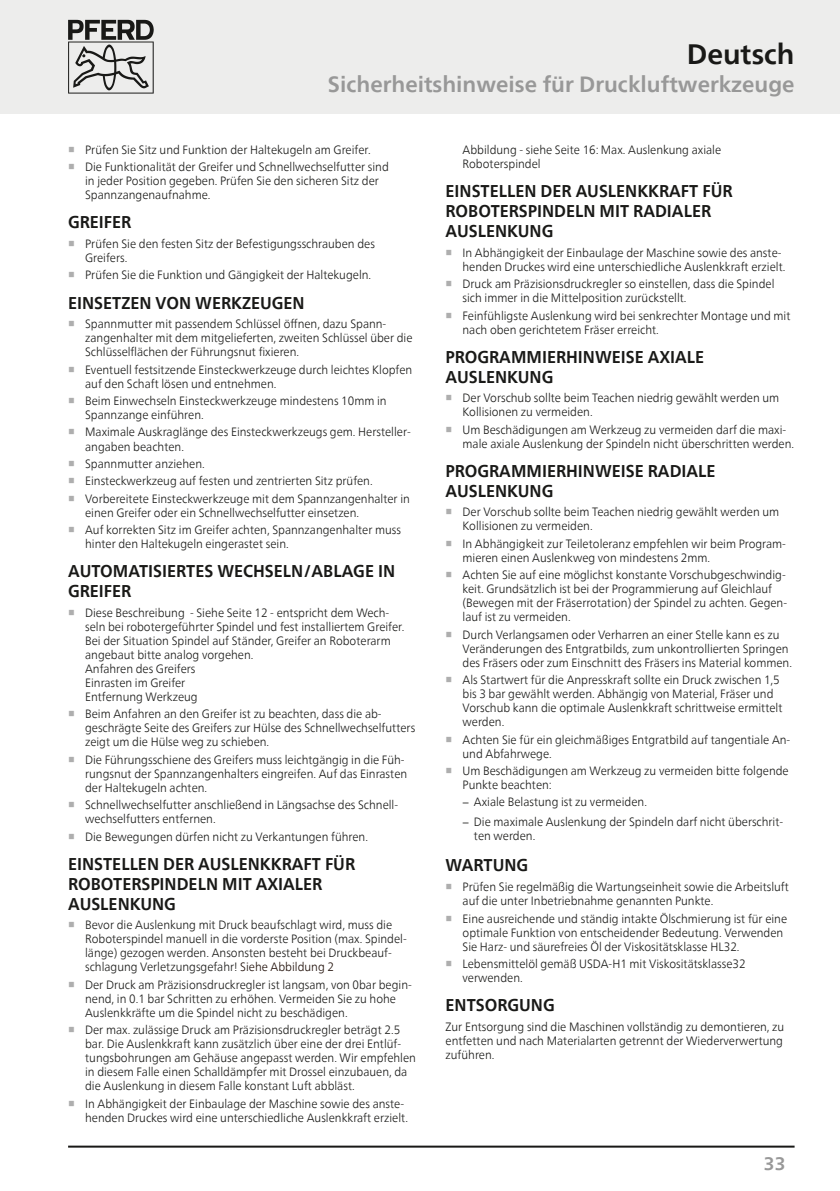
<style>
.page{position:relative;width:840px;height:1191px;background:#fff}
.page>*{position:absolute;margin:0;border:0;box-sizing:border-box;transform-origin:0 0}
.Headline{font:700 28px "Neue Frutiger World";color:#191917}
.Subhead_grau{font:700 22px "Neue Frutiger World";color:#989898}
.t1{font:700 18px "Neue Frutiger World";color:#989898}
.Copy_Head{font:700 17px/20px "Neue Frutiger World";color:#191917;scale:.95 1}
.Copy{font:300 12px/14px "Neue Frutiger World";color:#191917;scale:.95 1}
.s1{font-family:"Arial Unicode MS";font-weight:700;color:#aeaeae}
.s2{color:#1d0c05}
</style>
<div class="page">
<div style="left:0;top:0;width:839px;height:113px;background:#ededec"></div>
<svg style="left:68px;top:20px;width:86px;height:74px"></svg>
<hr style="left:68px;top:1145px;width:726px;height:2px;background:#191917">
<p class="Headline" style="left:686px;top:29px;width:109px">Deutsch</p>
<p class="Subhead_grau" style="left:328px;top:65px;width:468px">Sicherheitshinweise für Druckluftwerkzeuge</p>
<p class="Copy" style="left:68px;top:143px;width:320px"><span class="s1">■</span> Prüfen Sie Sitz und Funktion der Haltekugeln am Greifer.</p>
<p class="Copy" style="left:85px;top:160px;width:321px;text-indent:-17px"><span class="s1">■</span> Die Funktionalität der Greifer und Schnellwechselfutter sind in jeder Position gegeben. Prüfen Sie den sicheren Sitz der<br>Spannzangenaufnahme.</p>
<p class="Copy_Head" style="left:68px;top:212px;width:68px">GREIFER</p>
<p class="Copy" style="left:85px;top:237px;width:306px;text-indent:-17px"><span class="s1">■</span> Prüfen Sie den festen Sitz der Befestigungsschrauben des<br>Greifers.</p>
<p class="Copy" style="left:68px;top:268px;width:320px"><span class="s1">■</span> Prüfen Sie die Funktion und Gängigkeit der Haltekugeln.</p>
<p class="Copy_Head" style="left:68px;top:292px;width:250px">EINSETZEN VON WERKZEUGEN</p>
<p class="Copy" style="left:85px;top:317px;width:346px;text-indent:-17px"><span class="s1">■</span> Spannmutter mit passendem Schlüssel öffnen, dazu Spann&shy;zangenhalter mit dem mitgelieferten, zweiten Schlüssel über die<br>Schlüsselflächen der Führungsnut fixieren.</p>
<p class="Copy" style="left:85px;top:362px;width:346px;text-indent:-17px"><span class="s1">■</span> Eventuell festsitzende Einsteckwerkzeuge durch leichtes Klopfen auf den Schaft lösen und entnehmen.</p>
<p class="Copy" style="left:85px;top:394px;width:319px;text-indent:-17px"><span class="s1">■</span> Beim Einwechseln Einsteckwerkzeuge mindestens 10mm in<br>Spannzange einführen.</p>
<p class="Copy" style="left:85px;top:425px;width:344px;text-indent:-17px"><span class="s1">■</span> Maximale Auskraglänge des Einsteckwerkzeugs gem. Hersteller&shy;angaben beachten.</p>
<p class="Copy" style="left:68px;top:457px;width:145px"><span class="s1">■</span> Spannmutter anziehen.</p>
<p class="Copy" style="left:68px;top:474px;width:322px"><span class="s1">■</span> Einsteckwerkzeug auf festen und zentrierten Sitz prüfen.</p>
<p class="Copy" style="left:85px;top:491px;width:343px;text-indent:-17px"><span class="s1">■</span> Vorbereitete Einsteckwerkzeuge mit dem Spannzangenhalter in einen Greifer oder ein Schnellwechselfutter einsetzen.</p>
<p class="Copy" style="left:85px;top:523px;width:334px;text-indent:-17px"><span class="s1">■</span> Auf korrekten Sitz im Greifer achten, Spannzangenhalter muss hinter den Haltekugeln eingerastet sein.</p>
<p class="Copy_Head" style="left:68px;top:561px;width:345px">AUTOMATISIERTES WECHSELN/ABLAGE IN<br>GREIFER</p>
<p class="Copy" style="left:85px;top:606px;width:337px;text-indent:-17px"><span class="s1">■</span> Diese Beschreibung - Siehe Seite 12 - entspricht dem Wech&shy;seln bei robotergeführter Spindel und fest installiertem Greifer.<br>Bei der Situation Spindel auf Ständer, Greifer an Roboterarm angebaut bitte analog vorgehen.<br>Anfahren des Greifers<br>Einrasten im Greifer<br>Entfernung Werkzeug</p>
<p class="Copy" style="left:85px;top:707px;width:349px;text-indent:-17px"><span class="s1">■</span> Beim Anfahren an den Greifer ist zu beachten, dass die ab&shy;geschrägte Seite des Greifers zur Hülse des Schnellwechselfutters zeigt um die Hülse weg zu schieben.</p>
<p class="Copy" style="left:85px;top:752px;width:340px;text-indent:-17px"><span class="s1">■</span> Die Führungsschiene des Greifers muss leichtgängig in die Füh&shy;rungsnut der Spannzangenhalters eingreifen. Auf das Einrasten der Haltekugeln achten.</p>
<p class="Copy" style="left:85px;top:798px;width:331px;text-indent:-17px"><span class="s1">■</span> Schnellwechselfutter anschließend in Längsachse des Schnell&shy;wechselfutters entfernen.</p>
<p class="Copy" style="left:68px;top:829px;width:317px"><span class="s1">■</span> Die Bewegungen dürfen nicht zu Verkantungen führen.</p>
<p class="Copy_Head" style="left:68px;top:853px;width:303px">EINSTELLEN DER AUSLENKKRAFT FÜR<br>ROBOTERSPINDELN MIT AXIALER<br>AUSLENKUNG</p>
<p class="Copy" style="left:85px;top:918px;width:340px;text-indent:-17px"><span class="s1">■</span> Bevor die Auslenkung mit Druck beaufschlagt wird, muss die Roboterspindel manuell in die vorderste Position (max. Spindel&shy;länge) gezogen werden. Ansonsten besteht bei Druckbeauf&shy;schlagung Verletzungsgefahr! <span class="s2">Siehe Abbildung 2</span></p>
<p class="Copy" style="left:85px;top:977px;width:345px;text-indent:-17px"><span class="s1">■</span> Der Druck am Präzisionsdruckregler ist langsam, von 0bar begin&shy;nend, in 0.1 bar Schritten zu erhöhen. Vermeiden Sie zu hohe<br>Auslenkkräfte um die Spindel nicht zu beschädigen.</p>
<p class="Copy" style="left:85px;top:1023px;width:349px;text-indent:-17px"><span class="s1">■</span> Der max. zulässige Druck am Präzisionsdruckregler beträgt 2.5 bar. Die Auslenkkraft kann zusätzlich über eine der drei Entlüf&shy;tungsbohrungen am Gehäuse angepasst werden. Wir empfehlen in diesem Falle einen Schalldämpfer mit Drossel einzubauen, da die Auslenkung in diesem Falle konstant Luft abbläst.</p>
<p class="Copy" style="left:85px;top:1096px;width:341px;text-indent:-17px"><span class="s1">■</span> In Abhängigkeit der Einbaulage der Maschine sowie des anste&shy;henden Druckes wird eine unterschiedliche Auslenkkraft erzielt.</p>
<p class="Copy" style="left:462px;top:143px;width:273px">Abbildung - siehe Seite 16: Max. Auslenkung axiale<br>Roboterspindel</p>
<p class="Copy_Head" style="left:445px;top:181px;width:303px">EINSTELLEN DER AUSLENKKRAFT FÜR<br>ROBOTERSPINDELN MIT RADIALER<br>AUSLENKUNG</p>
<p class="Copy" style="left:462px;top:245px;width:341px;text-indent:-17px"><span class="s1">■</span> In Abhängigkeit der Einbaulage der Maschine sowie des anste&shy;henden Druckes wird eine unterschiedliche Auslenkkraft erzielt.</p>
<p class="Copy" style="left:462px;top:277px;width:329px;text-indent:-17px"><span class="s1">■</span> Druck am Präzisionsdruckregler so einstellen, dass die Spindel sich immer in die Mittelposition zurückstellt.</p>
<p class="Copy" style="left:462px;top:308px;width:346px;text-indent:-17px"><span class="s1">■</span> Feinfühligste Auslenkung wird bei senkrechter Montage und mit nach oben gerichtetem Fräser erreicht.</p>
<p class="Copy_Head" style="left:445px;top:346px;width:274px">PROGRAMMIERHINWEISE AXIALE<br>AUSLENKUNG</p>
<p class="Copy" style="left:462px;top:391px;width:334px;text-indent:-17px"><span class="s1">■</span> Der Vorschub sollte beim Teachen niedrig gewählt werden um<br>Kollisionen zu vermeiden.</p>
<p class="Copy" style="left:462px;top:422px;width:350px;text-indent:-17px"><span class="s1">■</span> Um Beschädigungen am Werkzeug zu vermeiden darf die maxi&shy;male axiale Auslenkung der Spindeln nicht überschritten werden.</p>
<p class="Copy_Head" style="left:445px;top:460px;width:286px">PROGRAMMIERHINWEISE RADIALE<br>AUSLENKUNG</p>
<p class="Copy" style="left:462px;top:505px;width:334px;text-indent:-17px"><span class="s1">■</span> Der Vorschub sollte beim Teachen niedrig gewählt werden um<br>Kollisionen zu vermeiden.</p>
<p class="Copy" style="left:462px;top:537px;width:342px;text-indent:-17px"><span class="s1">■</span> In Abhängigkeit zur Teiletoleranz empfehlen wir beim Program&shy;mieren einen Auslenkweg von mindestens 2mm.</p>
<p class="Copy" style="left:462px;top:568px;width:343px;text-indent:-17px"><span class="s1">■</span> Achten Sie auf eine möglichst konstante Vorschubgeschwindig&shy;keit. Grundsätzlich ist bei der Programmierung auf Gleichlauf (Bewegen mit der Fräserrotation) der Spindel zu achten. Gegen&shy;lauf ist zu vermeiden.</p>
<p class="Copy" style="left:462px;top:627px;width:348px;text-indent:-17px"><span class="s1">■</span> Durch Verlangsamen oder Verharren an einer Stelle kann es zu<br>Veränderungen des Entgratbilds, zum unkontrollierten Springen des Fräsers oder zum Einschnitt des Fräsers ins Material kommen.</p>
<p class="Copy" style="left:462px;top:673px;width:338px;text-indent:-17px"><span class="s1">■</span> Als Startwert für die Anpresskraft sollte ein Druck zwischen 1,5 bis 3 bar gewählt werden. Abhängig von Material, Fräser und Vorschub kann die optimale Auslenkkraft schrittweise ermittelt werden.</p>
<p class="Copy" style="left:462px;top:732px;width:346px;text-indent:-17px"><span class="s1">■</span> Achten Sie für ein gleichmäßiges Entgratbild auf tangentiale An&shy;und Abfahrwege.</p>
<p class="Copy" style="left:462px;top:764px;width:344px;text-indent:-17px"><span class="s1">■</span> Um Beschädigungen am Werkzeug zu vermeiden bitte folgende<br>Punkte beachten:</p>
<p class="Copy" style="left:462px;top:795px;width:195px">− Axiale Belastung ist zu vermeiden.</p>
<p class="Copy" style="left:473px;top:815px;width:327px;text-indent:-11px">− Die maximale Auslenkung der Spindeln darf nicht überschrit&shy;ten werden.</p>
<p class="Copy_Head" style="left:445px;top:855px;width:89px">WARTUNG</p>
<p class="Copy" style="left:462px;top:880px;width:345px;text-indent:-17px"><span class="s1">■</span> Prüfen Sie regelmäßig die Wartungseinheit sowie die Arbeitsluft auf die unter Inbetriebnahme genannten Punkte.</p>
<p class="Copy" style="left:462px;top:911px;width:343px;text-indent:-17px"><span class="s1">■</span> Eine ausreichende und ständig intakte Ölschmierung ist für eine optimale Funktion von entscheidender Bedeutung. Verwenden<br>Sie Harz- und säurefreies Öl der Viskositätsklasse HL32.</p>
<p class="Copy" style="left:462px;top:956px;width:299px;text-indent:-17px"><span class="s1">■</span> Lebensmittelöl gemäß USDA-H1 mit Viskositätsklasse32 verwenden.</p>
<p class="Copy_Head" style="left:445px;top:994px;width:116px">ENTSORGUNG</p>
<p class="Copy" style="left:445px;top:1019px;width:358px;text-align:justify">Zur Entsorgung sind die Maschinen vollständig zu demontieren, zu entfetten und nach Materialarten getrennt der Wiederverwertung zuführen.</p>
<h3 class="t1" style="left:763px;top:1147px;width:23px">33</h3>
</div>
